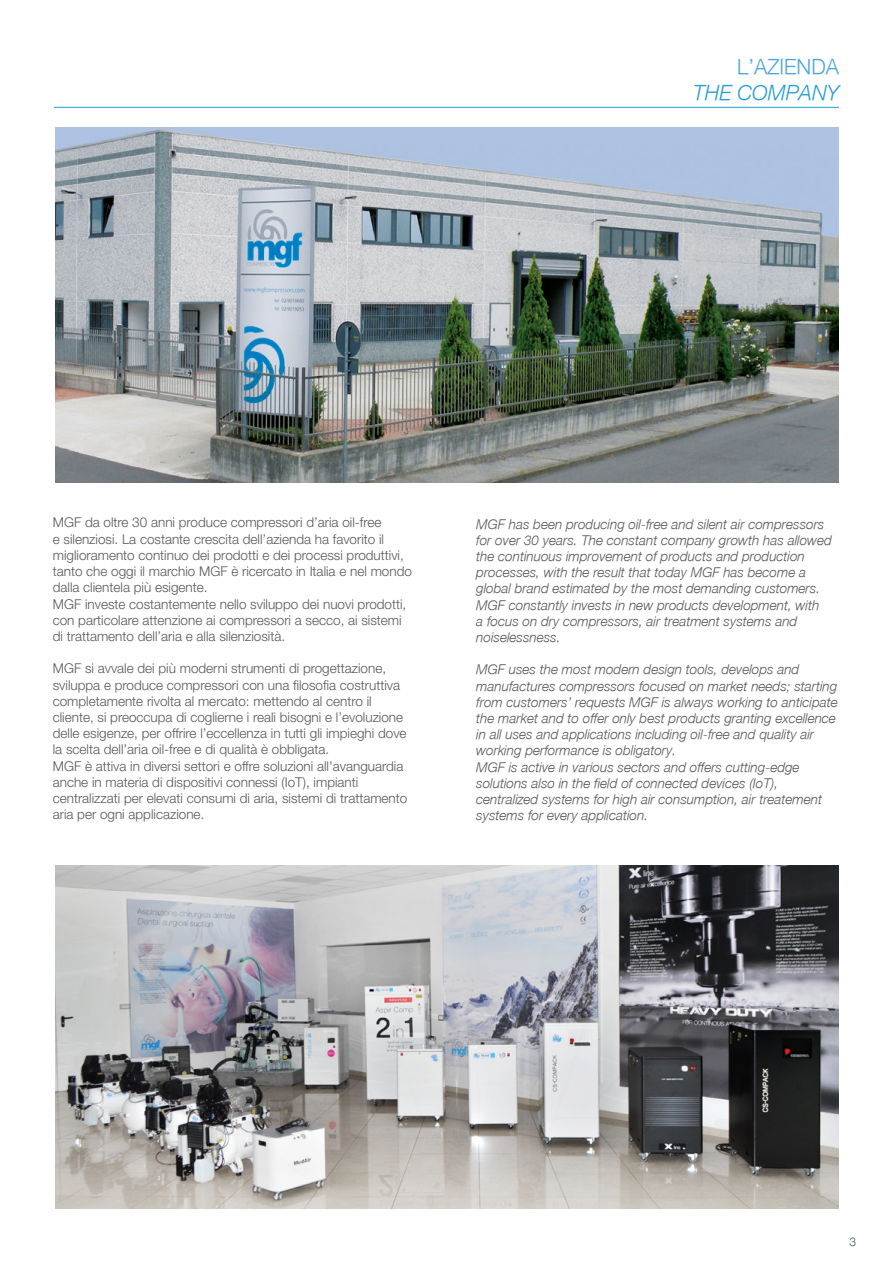
<style>
.page{position:relative;width:893px;height:1263px;background:#fff}
.page>*{position:absolute;margin:0;border:0;box-sizing:border-box;transform-origin:0 0}
.ENG_15pt_DX{font:italic 300 21px "Helvetica Neue 45";color:#229cd8}
.ITA_15pt_DX{font:300 21px "Helvetica Neue 45";color:#4da5dc}
.t1{font:300 13.5px/16.2px "Helvetica Neue LT Std";color:#585659}
.t2{font:italic 300 13.5px/16.2px "Helvetica Neue 45";color:#585659}
.t3{font:300 12px "Helvetica Neue 45";color:#415970}
</style>
<div class="page">
<img style="left:55px;top:128px;width:784px;height:355px">
<hr style="left:54px;top:107px;width:785px;height:1px;background:#229cd8">
<img style="left:55px;top:866px;width:784px;height:343px">
<p class="ITA_15pt_DX" style="left:737px;top:54px;width:103px">L’AZIENDA</p>
<p class="ENG_15pt_DX" style="left:693px;top:80px;width:147px">THE COMPANY</p>
<p class="t1" style="left:53px;top:514px;width:361px">MGF da oltre 30 anni produce compressori d’aria oil-free<br>e silenziosi. La costante crescita dell’azienda ha favorito il miglioramento continuo dei prodotti e dei processi produttivi, tanto che oggi il marchio MGF è ricercato in Italia e nel mondo dalla clientela più esigente.</p>
<p class="t1" style="left:53px;top:595px;width:355px">MGF investe costantemente nello sviluppo dei nuovi prodotti, con particolare attenzione ai compressori a secco, ai sistemi di trattamento dell’aria e alla silenziosità.</p>
<p class="t1" style="left:53px;top:660px;width:349px">MGF si avvale dei più moderni strumenti di progettazione, sviluppa e produce compressori con una filosofia costruttiva</p>
<p class="t1" style="left:53px;top:692px;width:355px">completamente rivolta al mercato: mettendo al centro il cliente, si preoccupa di coglierne i reali bisogni e l’evoluzione delle esigenze, per offrire l’eccellenza in tutti gli impieghi dove la scelta dell’aria oil-free e di qualità è obbligata.</p>
<p class="t1" style="left:53px;top:757px;width:356px">MGF è attiva in diversi settori e offre soluzioni all’avanguardia anche in materia di dispositivi connessi (IoT), impianti centralizzati per elevati consumi di aria, sistemi di trattamento aria per ogni applicazione.</p>
<p class="t2" style="left:476px;top:515px;width:357px">MGF has been producing oil-free and silent air compressors for over 30 years. The constant company growth has allowed the continuous improvement of products and production processes, with the result that today MGF has become a global brand estimated by the most demanding customers.</p>
<p class="t2" style="left:476px;top:596px;width:345px">MGF constantly invests in new products development, with a focus on dry compressors, air treatment systems and noiselessness.</p>
<p class="t2" style="left:476px;top:661px;width:363px">MGF uses the most modern design tools, develops and manufactures compressors focused on market needs; starting from customers’ requests MGF is always working to anticipate the market and to offer only best products granting excellence in all uses and applications including oil-free and quality air working performance is obligatory.</p>
<p class="t2" style="left:476px;top:758px;width:347px">MGF is active in various sectors and offers cutting-edge solutions also in the field of connected devices (IoT), centralized systems for high air consumption, air treatement systems for every application.</p>
<p class="t3" style="left:850px;top:1234px;width:8px">3</p>
</div>
